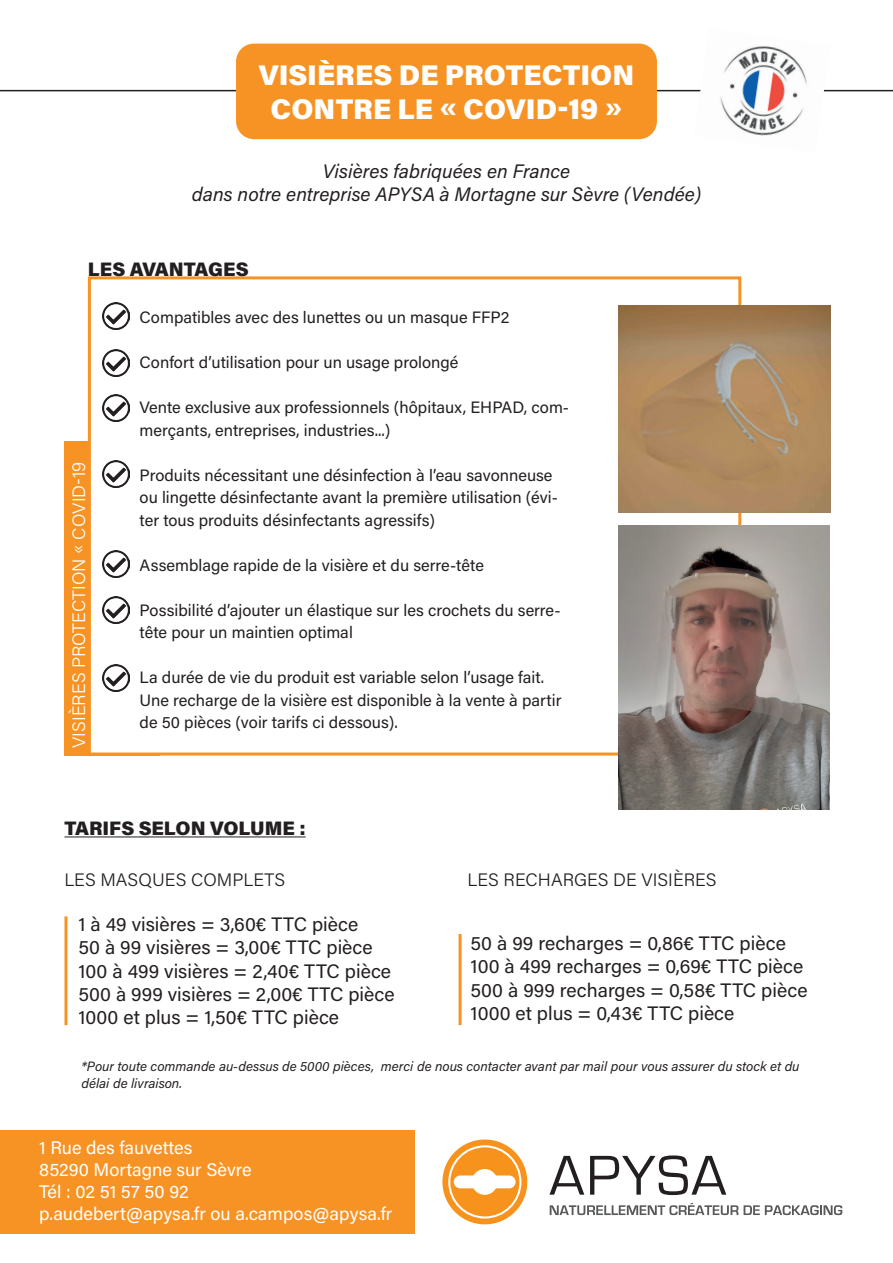
<style>
.page{position:relative;width:893px;height:1263px;background:#fff}
.page>*{position:absolute;margin:0;border:0;box-sizing:border-box;transform-origin:0 0}
.t1{font:28.5px/34.2px "Acumin Variable Concept";letter-spacing:.065em;color:#fff;text-align:center}
.t2{font:19.5px/23.4px "Acumin Variable Concept";letter-spacing:.02em;color:#231f20}
.t3{font:19.5px "Acumin Variable Concept";letter-spacing:.055em;color:#231f20}
.t4{font:18.3px/21.9px "Acumin Variable Concept";letter-spacing:.02em;color:#fff}
.t5{font:18px "Acumin Variable Concept";letter-spacing:.01em;color:#231f20}
.t6{font:18px "Acumin Variable Concept";letter-spacing:.01em;color:#fff}
.t7{font:16.5px/22.5px "Acumin Variable Concept";letter-spacing:.02em;color:#231f20}
.t8{font:13.5px/16.2px "Acumin Variable Concept";letter-spacing:.015em;color:#231f20}
</style>
<div class="page">
<hr style="left:0;top:90px;width:893px;height:1px;background:#231f20">
<div style="left:64px;top:441px;width:96px;height:315px;background:#f79324"></div>
<div style="left:236px;top:44px;width:421px;height:95px;background:#f79324;border-radius:18px"></div>
<svg style="left:550px;top:1203px;width:188px;height:12px"></svg>
<svg style="left:744px;top:1205px;width:98px;height:10px"></svg>
<svg style="left:549px;top:1156px;width:35px;height:39px"></svg>
<svg style="left:590px;top:1155px;width:136px;height:40px"></svg>
<svg style="left:442px;top:1139px;width:85px;height:85px"></svg>
<svg style="left:448px;top:1145px;width:73px;height:73px"></svg>
<div style="left:450px;top:1147px;width:69px;height:69px;background:#f7931d;border-radius:50%"></div>
<svg style="left:454px;top:1169px;width:62px;height:26px"></svg>
<div style="left:0;top:1130px;width:415px;height:104px;background:#f79324"></div>
<div style="left:88px;top:276px;width:653px;height:479px;background:#fff;border:3px solid #f79324"></div>
<img style="left:618px;top:305px;width:213px;height:207px">
<img style="left:619px;top:526px;width:211px;height:284px">
<img style="left:694px;top:46px;width:136px;height:90px">
<img style="left:103px;top:303px;width:27px;height:27px">
<img style="left:103px;top:349px;width:27px;height:27px">
<img style="left:103px;top:394px;width:27px;height:27px">
<img style="left:103px;top:460px;width:27px;height:27px">
<img style="left:103px;top:550px;width:27px;height:27px">
<img style="left:103px;top:596px;width:27px;height:27px">
<hr style="left:64px;top:836px;width:242px;height:1px;background:#231f20">
<hr style="left:64px;top:916px;width:3px;height:109px;background:#f79324">
<hr style="left:459px;top:934px;width:3px;height:91px;background:#f79324">
<img style="left:103px;top:664px;width:27px;height:27px">
<h1 class="t1" style="left:259px;top:57px;width:376px">VISIÈRES DE PROTECTION<br>CONTRE LE « COVID-19 »</h1>
<p class="t2" style="left:192px;top:158px;width:511px;text-align:center">Visières fabriquées en France<br>dans notre entreprise APYSA à Mortagne sur Sèvre (Vendée)</p>
<p class="t3" style="left:88px;top:256px;width:161px">LES AVANTAGES</p>
<p class="t6" style="left:67px;top:748px;width:288px;rotate:-90deg">VISIÈRES PROTECTION « COVID-19</p>
<p class="t7" style="left:140px;top:306px;width:371px">Compatibles avec des lunettes ou un masque FFP2</p>
<p class="t7" style="left:140px;top:351px;width:320px">Confort d’utilisation pour un usage prolongé</p>
<p class="t7" style="left:140px;top:396px;width:431px">Vente exclusive aux professionnels (hôpitaux, EHPAD, com&shy;merçants, entreprises, industries...)</p>
<p class="t7" style="left:140px;top:463px;width:420px">Produits nécessitant une désinfection à l’eau savonneuse ou lingette désinfectante avant la première utilisation (évi&shy;ter tous produits désinfectants agressifs)</p>
<p class="t7" style="left:140px;top:553px;width:345px">Assemblage rapide de la visière et du serre-tête</p>
<p class="t7" style="left:140px;top:598px;width:423px">Possibilité d’ajouter un élastique sur les crochets du serre&shy;tête pour un maintien optimal</p>
<p class="t7" style="left:140px;top:666px;width:423px">La durée de vie du produit est variable selon l’usage fait.<br>Une recharge de la visière est disponible à la vente à partir de 50 pièces (voir tarifs ci dessous).</p>
<p class="t3" style="left:64px;top:815px;width:241px">TARIFS SELON VOLUME :</p>
<p class="t5" style="left:64px;top:867px;width:222px">LES MASQUES COMPLETS</p>
<p class="t5" style="left:468px;top:867px;width:250px">LES RECHARGES DE VISIÈRES</p>
<p class="t2" style="left:78px;top:911px;width:317px">1 à 49 visières = 3,60€ TTC pièce<br>50 à 99 visières = 3,00€ TTC pièce<br>100 à 499 visières = 2,40€ TTC pièce<br>500 à 999 visières = 2,00€ TTC pièce<br>1000 et plus = 1,50€ TTC pièce</p>
<p class="t2" style="left:471px;top:930px;width:338px">50 à 99 recharges = 0,86€ TTC pièce 100 à 499 recharges = 0,69€ TTC pièce 500 à 999 recharges = 0,58€ TTC pièce 1000 et plus = 0,43€ TTC pièce</p>
<p class="t8" style="left:81px;top:1058px;width:720px">*Pour toute commande au-dessus de 5000 pièces, merci de nous contacter avant par mail pour vous assurer du stock et du délai de livraison.</p>
<p class="t4" style="left:39px;top:1136px;width:354px">1 Rue des fauvettes<br>85290 Mortagne sur Sèvre<br>Tél : 02 51 57 50 92<br>p.audebert@apysa.fr ou a.campos@apysa.fr</p>
</div>
